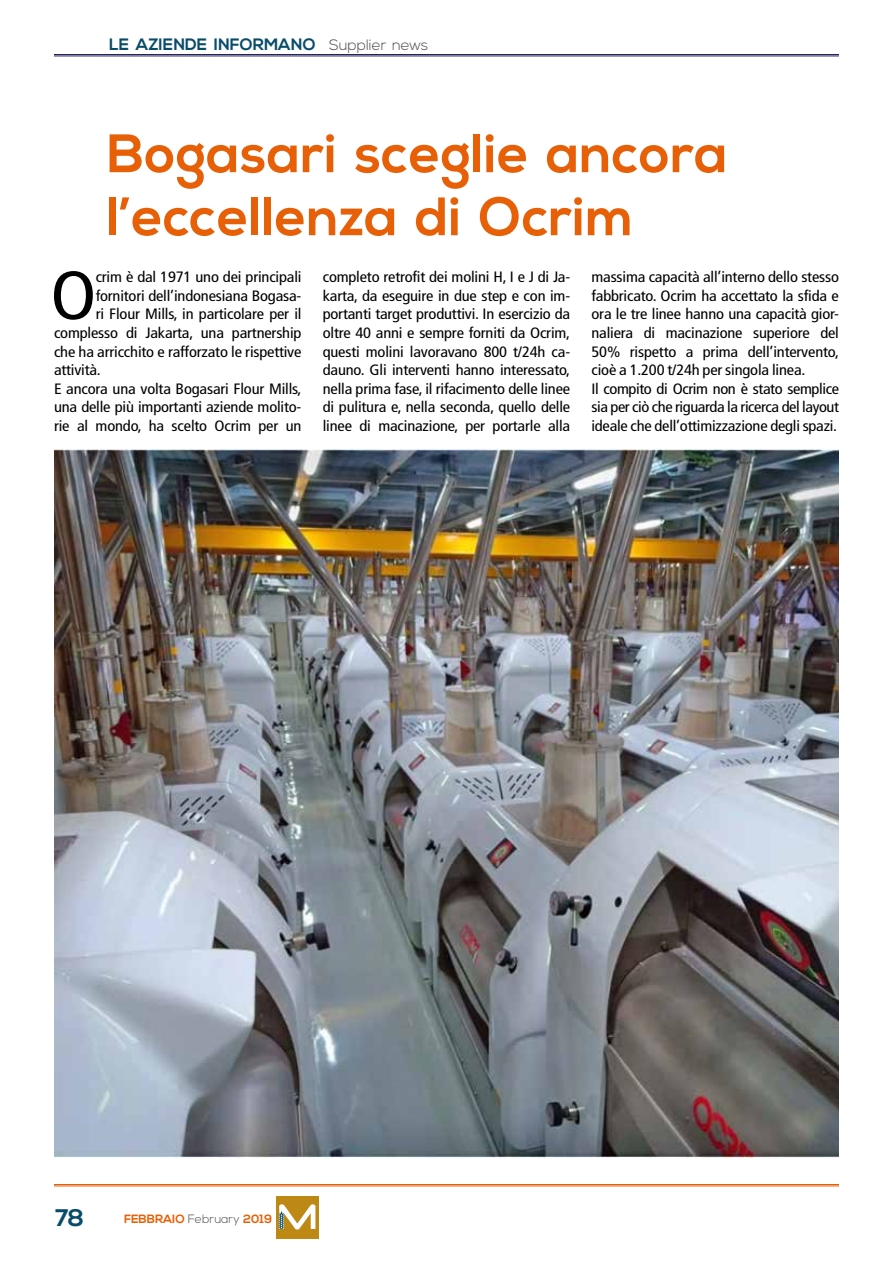
<style>
.page{position:relative;width:893px;height:1263px;background:#fff}
.page>*{position:absolute;margin:0;border:0;box-sizing:border-box;transform-origin:0 0}
.t1{font:condensed 68.4px "Frutiger";color:#000;scale:1.1 1}
.t2{font:700 54px/63px "Nexa";letter-spacing:.01em;color:#e76007}
.t3{font:700 24px "Nexa";color:#094c6a}
.t4{font:700 16.5px "Nexa";color:#094c6a}
.t5{font:condensed 15px/18.6px "Frutiger";letter-spacing:-.01em;color:#000;text-align:justify;scale:1.1 1}
.t6{font:700 12px "Nexa";color:#e76007}
.s1{font-weight:300;font-size:15px;color:#494948}
.s2{font-weight:300;color:#494948}
.s3{font-style:inherit}
</style>
<div class="page">
<hr style="left:54px;top:1184px;width:785px;height:1px;background:#e76007">
<hr style="left:54px;top:1185px;width:785px;height:1px;background:#e76007">
<div style="left:276px;top:1196px;width:43px;height:42px;background:#be8814"></div>
<img style="left:279px;top:1204px;width:36px;height:25px">
<svg style="left:279px;top:1209px;width:5px;height:20px"></svg>
<hr style="left:54px;top:54px;width:785px;height:1px;background:#25235f">
<hr style="left:54px;top:56px;width:785px;height:1px;background:#25235f">
<img style="left:54px;top:450px;width:785px;height:708px">
<p class="t4" style="left:109px;top:34px;width:320px">le aziende informano <span class="s1">Supplier news</span></p>
<p class="t2" style="left:107px;top:124px;width:622px">Bogasari sceglie ancora l’eccellenza di Ocrim</p>
<p class="t1" style="left:50px;top:256px;width:43px">O</p>
<p class="t5" style="left:96px;top:268px;width:189px">crim è dal 1971 uno dei principali</p>
<p class="t5" style="left:96px;top:286px;width:189px">fornitori dell’indonesiana Bogasa-</p>
<p class="t5" style="left:96px;top:305px;width:189px">ri Flour Mills, in particolare per il</p>
<p class="t5" style="left:54px;top:323px;width:226px">complesso di Jakarta, una partnership</p>
<p class="t5" style="left:54px;top:342px;width:226px">che ha arricchito e rafforzato le rispettive</p>
<p class="t5" style="left:54px;top:361px;width:44px">attività.</p>
<p class="t5" style="left:54px;top:379px;width:226px">E ancora una volta Bogasari Flour Mills,</p>
<p class="t5" style="left:54px;top:398px;width:226px">una delle più importanti aziende molito-</p>
<p class="t5" style="left:54px;top:417px;width:226px">rie al mondo, ha scelto Ocrim per un</p>
<p class="t5" style="left:323px;top:268px;width:227px">completo retrofit dei molini H, I e J di Ja&shy;karta, da eseguire in due step e con im&shy;portanti target produttivi. In esercizio da oltre 40 anni e sempre forniti da Ocrim, questi molini lavoravano 800 t/24h ca&shy;dauno. Gli interventi hanno interessato, nella prima fase, il rifacimento delle linee di pulitura e, nella seconda, quello delle linee di macinazione, per portarle alla</p>
<p class="t5" style="left:591px;top:268px;width:226px;text-align:left">massima capacità all’interno dello stesso fabbricato. Ocrim ha accettato la sfida e ora le tre linee hanno una capacità gior&shy;naliera di macinazione superiore del 50% rispetto a prima dell’intervento, cioè a 1.200 t/24h per singola linea.<br>Il compito di Ocrim non è stato semplice sia per ciò che riguarda la ricerca del layout ideale che dell’ottimizzazione degli spazi.</p>
<p class="t3" style="left:55px;top:1204px;width:31px">78</p>
<p class="t6" style="left:124px;top:1211px;width:150px">febbraio <span class="s2">February</span> <span class="s3">2019</span></p>
</div>
